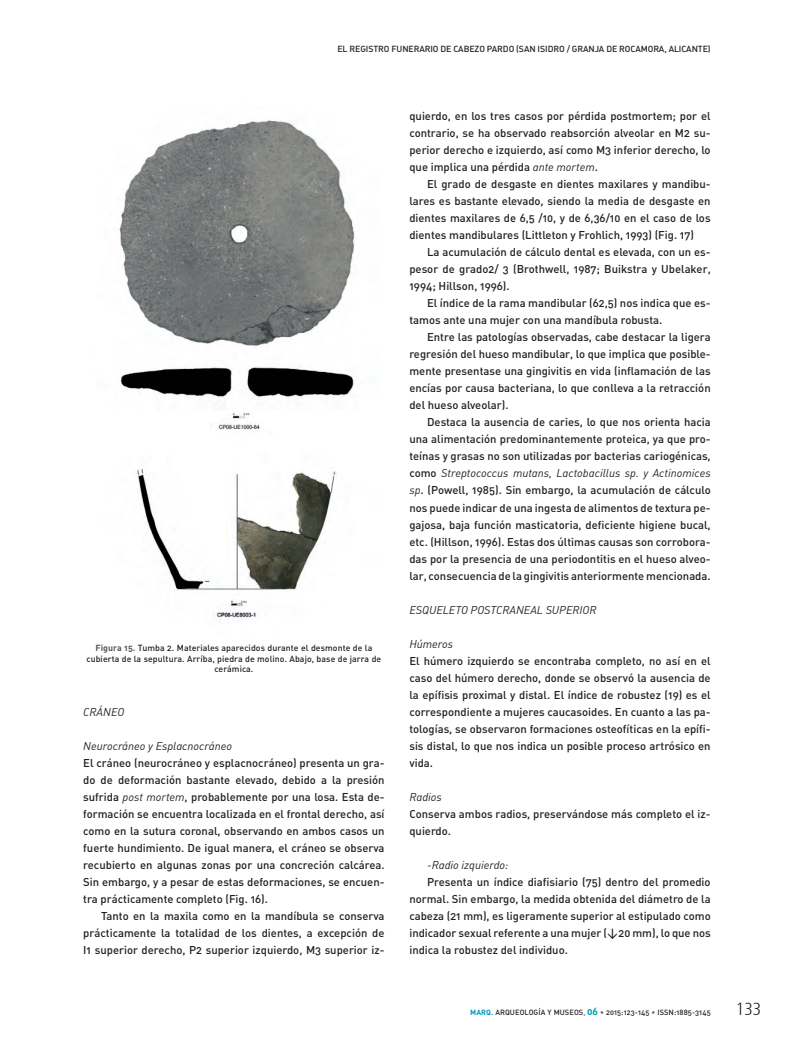
<style>
.page{position:relative;width:794px;height:1042px;background:#fff}
.page>*{position:absolute;margin:0;border:0;box-sizing:border-box;transform-origin:0 0}
.t1{font:300 condensed 17.5px "Frutiger 47";color:#231f20}
.t2{font:11.25px/17px "DIN Medium Alternate";color:#231f20}
.t3{font:11.25px "DIN Regular Italic Alt";color:#231f20}
.t4{font:8.75px/10.5px "DIN Medium Alternate";letter-spacing:.005em;color:#231f20;text-align:center}
.t5{font:7.5px "DIN Medium Alternate";letter-spacing:.005em;color:#231f20}
.s1{font-family:"DIN Bold Alternate";color:#57585a}
.s2{font-family:"DIN Regular Italic Alt"}
.s3{font-family:"DIN Medium Alternate"}
.s4{font-family:"DIN Bold Alternate";color:#009bbd}
.s5{color:#57585a}
.s6{font-family:"DIN Bold Alternate";font-size:10px;color:#009bbd}
</style>
<div class="page">
<img style="left:119px;top:120px;width:236px;height:500px">
<p class="t4" style="left:337px;top:43px;width:375px">EL REGISTRO FUNERARIO DE CABEZO PARDO (SAN ISIDRO / GRANJA DE ROCAMORA, ALICANTE)</p>
<p class="t4" style="left:86px;top:643px;width:296px"><span class="s1">Figura 15.</span> Tumba 2. Materiales aparecidos durante el desmonte de la cubierta de la sepultura. Arríba, piedra de molino. Abajo, base de jarra de cerámica.</p>
<p class="t3" style="left:83px;top:704px;width:43px">CRÁNEO</p>
<p class="t3" style="left:83px;top:738px;width:150px">Neurocráneo y Esplacnocráneo</p>
<p class="t2" style="left:83px;top:753px;width:303px">El cráneo (neurocráneo y esplacnocráneo) presenta un gra-</p>
<p class="t2" style="left:83px;top:770px;width:303px">do de deformación bastante elevado, debido a la presión</p>
<p class="t2" style="left:83px;top:788px;width:303px">sufrida <span class="s2">post mortem</span>, probablemente por una losa. Esta de-</p>
<p class="t2" style="left:83px;top:805px;width:303px">formación se encuentra localizada en el frontal derecho, así</p>
<p class="t2" style="left:83px;top:822px;width:303px">como en la sutura coronal, observando en ambos casos un</p>
<p class="t2" style="left:83px;top:839px;width:303px">fuerte hundimiento. De igual manera, el cráneo se observa</p>
<p class="t2" style="left:83px;top:856px;width:303px">recubierto en algunas zonas por una concreción calcárea.</p>
<p class="t2" style="left:83px;top:873px;width:303px">Sin embargo, y a pesar de estas deformaciones, se encuen-</p>
<p class="t2" style="left:83px;top:890px;width:186px">tra prácticamente completo (Fig. 16).</p>
<p class="t2" style="left:101px;top:907px;width:285px">Tanto en la maxila como en la mandíbula se conserva</p>
<p class="t2" style="left:83px;top:924px;width:303px">prácticamente la totalidad de los dientes, a excepción de</p>
<p class="t2" style="left:83px;top:941px;width:303px">I1 superior derecho, P2 superior izquierdo, M3 superior iz-</p>
<p class="t2" style="left:409px;top:107px;width:303px">quierdo, en los tres casos por pérdida postmortem; por el</p>
<p class="t2" style="left:409px;top:124px;width:303px">contrario, se ha observado reabsorción alveolar en M2 su-</p>
<p class="t2" style="left:409px;top:141px;width:303px">perior derecho e izquierdo, así como M3 inferior derecho, lo</p>
<p class="t2" style="left:409px;top:158px;width:190px">que implica una pérdida <span class="s2">ante mortem</span>.</p>
<p class="t2" style="left:427px;top:175px;width:285px">El grado de desgaste en dientes maxilares y mandibu-</p>
<p class="t2" style="left:409px;top:192px;width:303px">lares es bastante elevado, siendo la media de desgaste en</p>
<p class="t2" style="left:409px;top:209px;width:303px">dientes maxilares de 6,5 /10, y de 6,36/10 en el caso de los</p>
<p class="t2" style="left:409px;top:226px;width:286px">dientes mandibulares (Littleton y Frohlich, 1993) (Fig. 17)</p>
<p class="t2" style="left:427px;top:243px;width:285px">La acumulación de cálculo dental es elevada, con un es-</p>
<p class="t2" style="left:409px;top:260px;width:303px">pesor de grado2/ 3 (Brothwell, 1987; Buikstra y Ubelaker,</p>
<p class="t2" style="left:409px;top:277px;width:102px">1994; Hillson, 1996).</p>
<p class="t2" style="left:427px;top:294px;width:285px">El índice de la rama mandibular (62,5) nos indica que es-</p>
<p class="t2" style="left:409px;top:311px;width:254px">tamos ante una mujer con una mandíbula robusta.</p>
<p class="t2" style="left:427px;top:328px;width:285px">Entre las patologías observadas, cabe destacar la ligera</p>
<p class="t2" style="left:409px;top:345px;width:303px">regresión del hueso mandibular, lo que implica que posible-</p>
<p class="t2" style="left:409px;top:362px;width:303px">mente presentase una gingivitis en vida (inflamación de las</p>
<p class="t2" style="left:409px;top:379px;width:303px">encías por causa bacteriana, lo que conlleva a la retracción</p>
<p class="t2" style="left:409px;top:396px;width:101px">del hueso alveolar).</p>
<p class="t2" style="left:427px;top:413px;width:285px">Destaca la ausencia de caries, lo que nos orienta hacia</p>
<p class="t2" style="left:409px;top:430px;width:303px">una alimentación predominantemente proteica, ya que pro-</p>
<p class="t2" style="left:409px;top:447px;width:303px">teínas y grasas no son utilizadas por bacterias cariogénicas,</p>
<p class="t3" style="left:409px;top:466px;width:303px"><span class="s3">como</span> Streptococcus mutans, Lactobacillus sp. y Actinomices</p>
<p class="t2" style="left:409px;top:481px;width:303px"><span class="s2">sp</span>. (Powell, 1985). Sin embargo, la acumulación de cálculo</p>
<p class="t2" style="left:409px;top:498px;width:303px">nos puede indicar de una ingesta de alimentos de textura pe-</p>
<p class="t2" style="left:409px;top:515px;width:303px">gajosa, baja función masticatoria, deficiente higiene bucal,</p>
<p class="t2" style="left:409px;top:532px;width:303px">etc. (Hillson, 1996). Estas dos últimas causas son corrobora-</p>
<p class="t2" style="left:409px;top:549px;width:303px">das por la presencia de una periodontitis en el hueso alveo-</p>
<p class="t2" style="left:409px;top:566px;width:303px">lar, consecuencia de la gingivitis anteriormente mencionada.</p>
<p class="t3" style="left:409px;top:602px;width:189px">ESQUELETO POSTCRANEAL SUPERIOR</p>
<p class="t2" style="left:409px;top:635px;width:303px"><span class="s2">Húmeros<br></span>El húmero izquierdo se encontraba completo, no así en el caso del húmero derecho, donde se observó la ausencia de la epífisis proximal y distal. El índice de robustez (19) es el correspondiente a mujeres caucasoides. En cuanto a las pa&shy;tologías, se observaron formaciones osteofíticas en la epífi&shy;sis distal, lo que nos indica un posible proceso artrósico en vida.</p>
<p class="t2" style="left:409px;top:788px;width:303px"><span class="s2">Radios<br></span>Conserva ambos radios, preservándose más completo el iz&shy;quierdo.</p>
<p class="t3" style="left:427px;top:858px;width:83px">-Radio izquierdo:</p>
<p class="t2" style="left:427px;top:873px;width:285px">Presenta un índice diafisiario (75) dentro del promedio</p>
<p class="t2" style="left:409px;top:890px;width:303px">normal. Sin embargo, la medida obtenida del diámetro de la</p>
<p class="t2" style="left:409px;top:907px;width:303px">cabeza (21 mm), es ligeramente superior al estipulado como</p>
<p class="t2" style="left:409px;top:924px;width:303px">indicador sexual referente a una mujer (&lt;20 mm), lo que nos</p>
<p class="t2" style="left:409px;top:941px;width:160px">indica la robustez del individuo.</p>
<p class="t5" style="left:470px;top:1007px;width:242px"><span class="s4">MARQ.</span> ARQUEOLOGÍA Y MUSEOS<span class="s5">,</span> <span class="s6">06</span> <span class="s5">•</span> 2015:123-145 <span class="s5">•</span> ISSN:1885-3145</p>
<p class="t1" style="left:736px;top:999px;width:27px">133</p>
</div>
